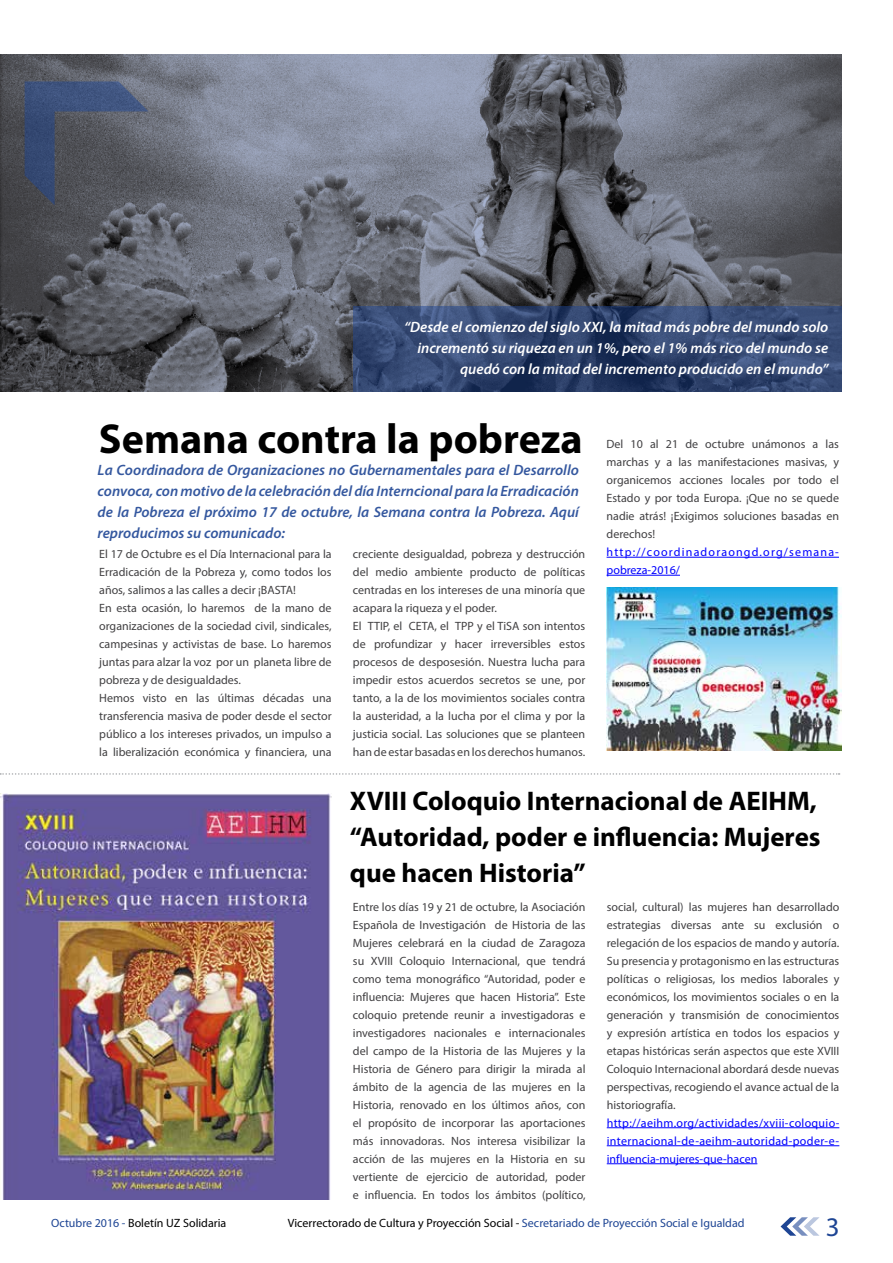
<style>
.page{position:relative;width:893px;height:1263px;background:#fff}
.page>*{position:absolute;margin:0;border:0;box-sizing:border-box;transform-origin:0 0}
.t1{font:700 42px "Myriad Pro";color:#000}
.t2{font:700 27px/36px "Myriad Pro";color:#000}
.t3{font:27px "Myriad Pro";color:#1e4594}
.t4{font:italic 600 15px/21px "Myriad Pro";color:#35589f;text-align:justify}
.t5{font:italic 600 15px/21px "Myriad Pro";color:#fff;text-align:right}
.t6{font:12px/18px "Myriad Pro";color:#414042;text-align:justify}
.t7{font:12px/18px "Myriad Pro";letter-spacing:.03em;color:#00f;text-align:justify}
.t8{font:12px "Myriad Pro";color:#000}
.t9{font:12px/18px "Myriad Pro";letter-spacing:.1em;color:#00f}
.s1{color:#1e4594}
</style>
<div class="page">
<svg style="left:780px;top:1217px;width:39px;height:19px"></svg>
<img style="left:0;top:54px;width:841px;height:337px">
<hr style="left:607px;top:557px;width:232px;height:1px;background:#00f">
<hr style="left:607px;top:575px;width:73px;height:1px;background:#00f">
<hr style="left:607px;top:1127px;width:232px;height:1px;background:#00f">
<hr style="left:607px;top:1145px;width:232px;height:1px;background:#00f">
<hr style="left:607px;top:1163px;width:150px;height:1px;background:#00f">
<img style="left:0;top:794px;width:332px;height:405px">
<svg style="left:25px;top:81px;width:124px;height:124px;background:#4c5568"></svg>
<svg style="left:353px;top:306px;width:488px;height:85px;background:#31456f"></svg>
<img style="left:606px;top:587px;width:235px;height:163px">
<svg style="left:0;top:773px;width:840px;height:2px"></svg>
<p class="t5" style="left:404px;top:316px;width:426px">“Desde el comienzo del siglo XXI, la mitad más pobre del mundo solo incrementó su riqueza en un 1%, pero el 1% más rico del mundo se quedó con la mitad del incremento producido en el mundo”</p>
<h1 class="t1" style="left:99px;top:412px;width:485px">Semana contra la pobreza</h1>
<p class="t4" style="left:98px;top:459px;width:483px">La Coordinadora de Organizaciones no Gubernamentales para el Desarrollo convoca, con motivo de la celebración del día Interncional para la Erradicación de la Pobreza el próximo 17 de octubre, la Semana contra la Pobreza. Aquí reproducimos su comunicado:</p>
<p class="t6" style="left:99px;top:545px;width:234px;text-align:left">El 17 de Octubre es el Día Internacional para la Erradicación de la Pobreza y, como todos los años, salimos a las calles a decir ¡BASTA!<br>En esta ocasión, lo haremos de la mano de organizaciones de la sociedad civil, sindicales, campesinas y activistas de base. Lo haremos juntas para alzar la voz por un planeta libre de pobreza y de desigualdades.<br>Hemos visto en las últimas décadas una transferencia masiva de poder desde el sector público a los intereses privados, un impulso a la liberalización económica y financiera, una</p>
<p class="t6" style="left:353px;top:545px;width:234px;text-align:left">creciente desigualdad, pobreza y destrucción del medio ambiente producto de políticas centradas en los intereses de una minoría que acapara la riqueza y el poder.<br>El TTIP, el CETA, el TPP y el TiSA son intentos de profundizar y hacer irreversibles estos procesos de desposesión. Nuestra lucha para impedir estos acuerdos secretos se une, por tanto, a la de los movimientos sociales contra la austeridad, a la lucha por el clima y por la justicia social. Las soluciones que se planteen han de estar basadas en los derechos humanos.</p>
<p class="t6" style="left:607px;top:435px;width:234px">Del 10 al 21 de octubre unámonos a las marchas y a las manifestaciones masivas, y organicemos acciones locales por todo el Estado y por toda Europa. ¡Que no se quede nadie atrás! ¡Exigimos soluciones basadas en derechos!</p>
<p class="t9" style="left:607px;top:543px;width:234px">http://coordinadoraongd.org/semana&shy;pobreza-2016/</p>
<h2 class="t2" style="left:350px;top:782px;width:472px">XVIII Coloquio Internacional de AEIHM, “Autoridad, poder e influencia: Mujeres que hacen Historia”</h2>
<p class="t6" style="left:353px;top:897px;width:234px">Entre los días 19 y 21 de octubre, la Asociación Española de Investigación de Historia de las Mujeres celebrará en la ciudad de Zaragoza su XVIII Coloquio Internacional, que tendrá como tema monográfico “Autoridad, poder e influencia: Mujeres que hacen Historia”. Este coloquio pretende reunir a investigadoras e investigadores nacionales e internacionales del campo de la Historia de las Mujeres y la Historia de Género para dirigir la mirada al ámbito de la agencia de las mujeres en la Historia, renovado en los últimos años, con el propósito de incorporar las aportaciones más innovadoras. Nos interesa visibilizar la acción de las mujeres en la Historia en su vertiente de ejercicio de autoridad, poder e influencia. En todos los ámbitos (político,</p>
<p class="t6" style="left:607px;top:897px;width:234px">social, cultural) las mujeres han desarrollado estrategias diversas ante su exclusión o relegación de los espacios de mando y autoría.<br>Su presencia y protagonismo en las estructuras políticas o religiosas, los medios laborales y económicos, los movimientos sociales o en la generación y transmisión de conocimientos y expresión artística en todos los espacios y etapas históricas serán aspectos que este XVIII Coloquio Internacional abordará desde nuevas perspectivas, recogiendo el avance actual de la historiografía.</p>
<p class="t7" style="left:607px;top:1113px;width:234px">http://aeihm.org/actividades/xviii-coloquio&shy;internacional-de-aeihm-autoridad-poder-e&shy;influencia-mujeres-que-hacen</p>
<p class="t8" style="left:51px;top:1215px;width:177px"><span class="s1">Octubre 2016 -</span> Boletín UZ Solidaria</p>
<p class="t8" style="left:288px;top:1215px;width:458px">Vicerrectorado de Cultura y Proyección Social - <span class="s1">Secretariado de Proyección Social e Igualdad</span></p>
<h2 class="t3" style="left:826px;top:1210px;width:15px">3</h2>
</div>
